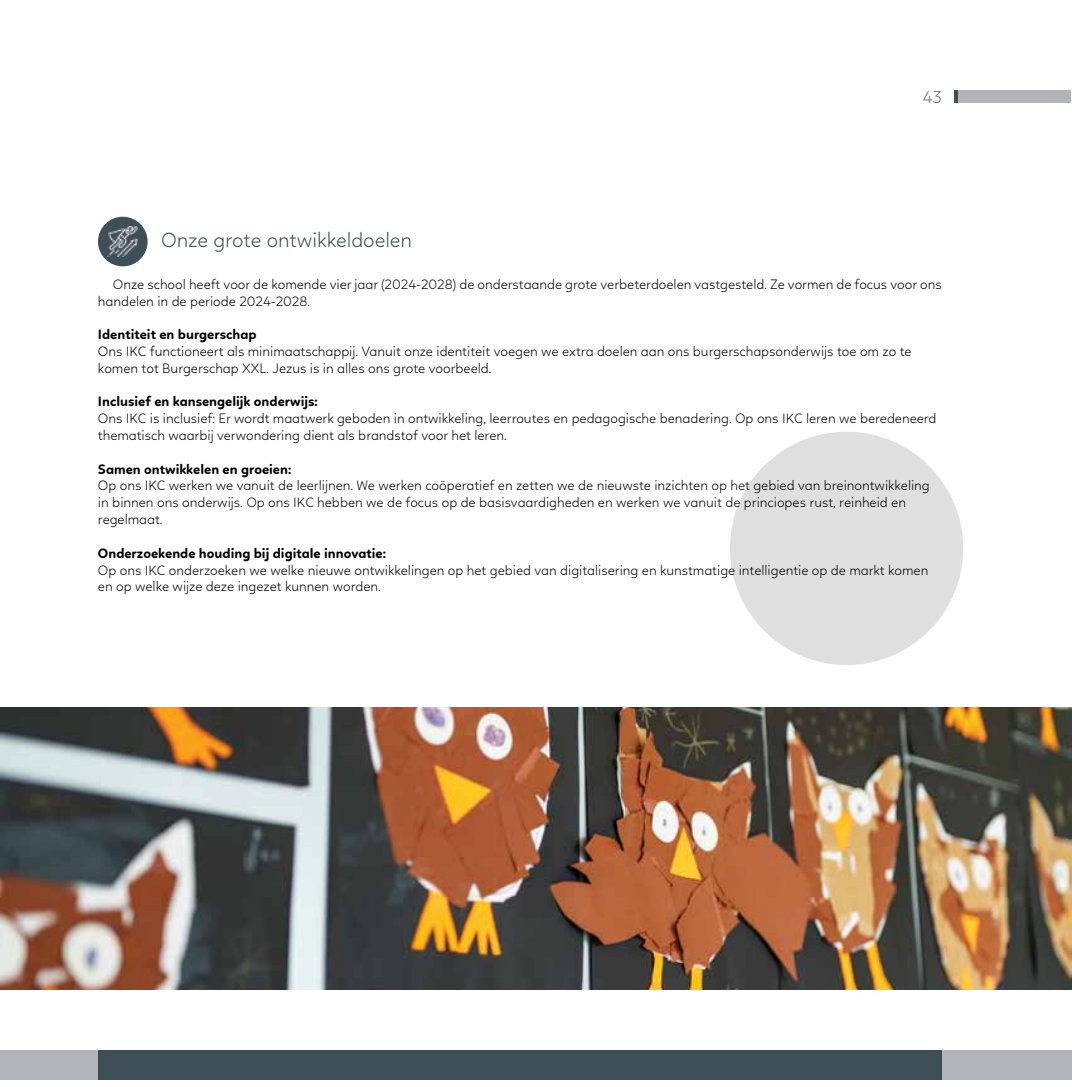
<style>
.page{position:relative;width:1072px;height:1087px;background:#fff}
.page>*{position:absolute;margin:0;border:0;box-sizing:border-box;transform-origin:0 0}
.t1{font:300 21px "Linotte";color:#3f4f57}
.t2{font:300 17.5px "Linotte";color:#6a6665}
.t3{font:300 14px/16.8px "Linotte";color:#000}
.t4{font:700 14px "Linotte";color:#000}
</style>
<div class="page">
<div style="left:0;top:1049px;width:1071px;height:30px;background:#b3b4b8"></div>
<div style="left:98px;top:1049px;width:843px;height:30px;background:#3f4f57"></div>
<div style="left:730px;top:431px;width:233px;height:234px;background:#dfdfe0;border-radius:50%"></div>
<div style="left:98px;top:217px;width:50px;height:49px;background:#3f4f57;border-radius:50%"></div>
<img style="left:0;top:707px;width:1071px;height:282px">
<img style="left:108px;top:227px;width:30px;height:29px">
<div style="left:957px;top:90px;width:113px;height:13px;background:#b3b4b8"></div>
<svg style="left:954px;top:90px;width:3px;height:13px"></svg>
<p class="t2" style="left:922px;top:87px;width:20px">43</p>
<h1 class="t1" style="left:161px;top:227px;width:252px">Onze grote ontwikkeldoelen</h1>
<p class="t3" style="left:98px;top:275px;width:845px;text-indent:15px">Onze school heeft voor de komende vier jaar (2024-2028) de onderstaande grote verbeterdoelen vastgesteld. Ze vormen de focus voor ons handelen in de periode 2024-2028.</p>
<p class="t4" style="left:98px;top:326px;width:160px">Identiteit en burgerschap</p>
<p class="t3" style="left:98px;top:343px;width:815px">Ons IKC functioneert als minimaatschappij. Vanuit onze identiteit voegen we extra doelen aan ons burgerschapsonderwijs toe om zo te komen tot Burgerschap XXL. Jezus is in alles ons grote voorbeeld.</p>
<p class="t4" style="left:98px;top:393px;width:221px">Inclusief en kansengelijk onderwijs:</p>
<p class="t3" style="left:98px;top:410px;width:840px">Ons IKC is inclusief: Er wordt maatwerk geboden in ontwikkeling, leerroutes en pedagogische benadering. Op ons IKC leren we beredeneerd thematisch waarbij verwondering dient als brandstof voor het leren.</p>
<p class="t4" style="left:98px;top:460px;width:195px">Samen ontwikkelen en groeien:</p>
<p class="t3" style="left:98px;top:477px;width:833px">Op ons IKC werken we vanuit de leerlijnen. We werken coöperatief en zetten we de nieuwste inzichten op het gebied van breinontwikkeling in binnen ons onderwijs. Op ons IKC hebben we de focus op de basisvaardigheden en werken we vanuit de princiopes rust, reinheid en regelmaat.</p>
<p class="t4" style="left:98px;top:544px;width:289px">Onderzoekende houding bij digitale innovatie:</p>
<p class="t3" style="left:98px;top:561px;width:831px">Op ons IKC onderzoeken we welke nieuwe ontwikkelingen op het gebied van digitalisering en kunstmatige intelligentie op de markt komen en op welke wijze deze ingezet kunnen worden.</p>
</div>
